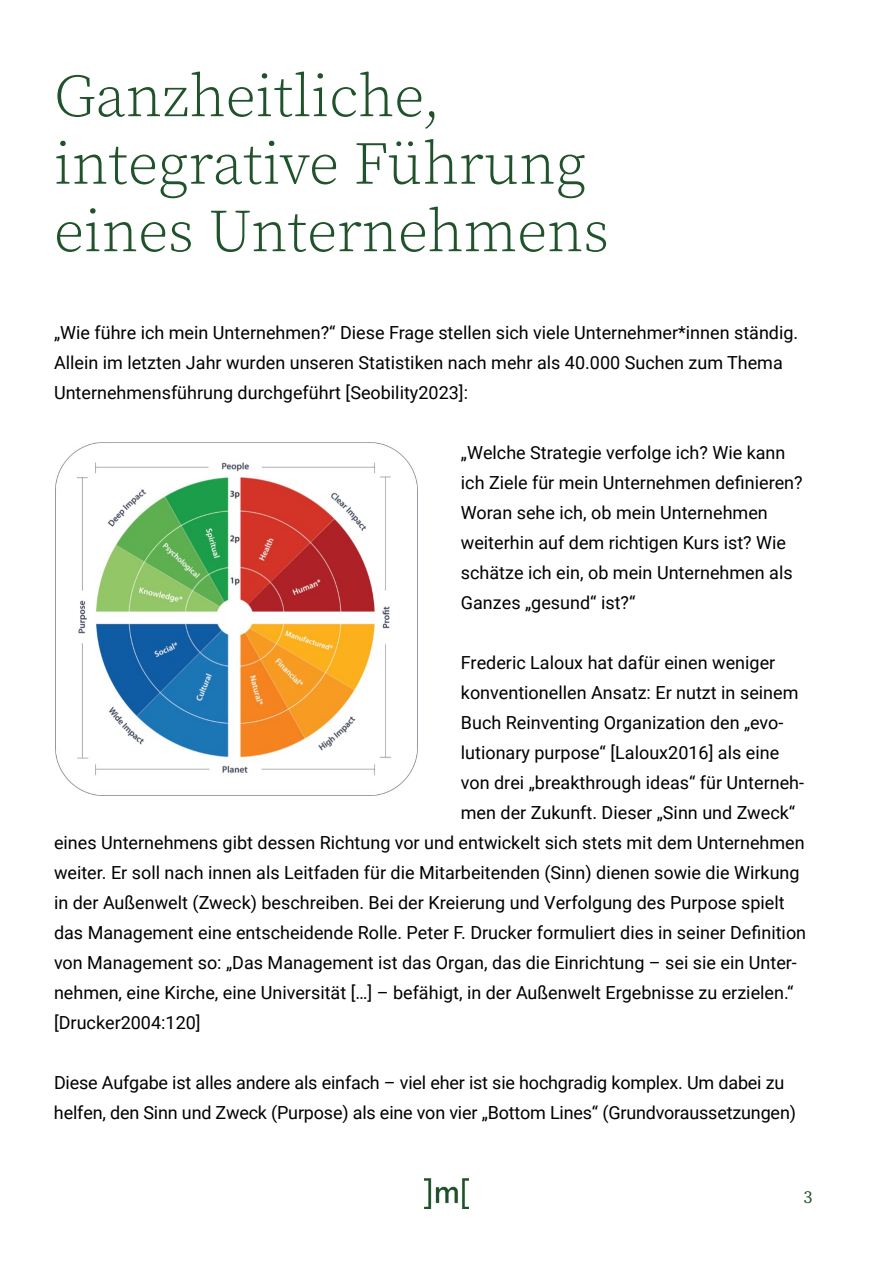
<style>
.page{position:relative;width:893px;height:1263px;background:#fff}
.page>*{position:absolute;margin:0;border:0;box-sizing:border-box;transform-origin:0 0}
.t1{font:300 60px/67.5px "Source Serif Pro";color:#20522b}
.t2{font:18px/30px "Roboto";color:#000}
.t3{font:18px "Source Serif Pro";color:#20522b}
</style>
<div class="page">
<img style="left:424px;top:1178px;width:45px;height:31px">
<img style="left:55px;top:443px;width:362px;height:352px">
<h1 class="t1" style="left:54px;top:63px;width:556px">Ganzheitliche, integrative Führung eines Unternehmens</h1>
<p class="t2" style="left:54px;top:317px;width:746px">„Wie führe ich mein Unternehmen?“ Diese Frage stellen sich viele Unternehmer*innen ständig.<br>Allein im letzten Jahr wurden unseren Statistiken nach mehr als 40.000 Suchen zum Thema<br>Unternehmensführung durchgeführt [Seobility2023]:</p>
<p class="t2" style="left:461px;top:437px;width:343px">„Welche Strategie verfolge ich? Wie kann ich Ziele für mein Unternehmen definieren?<br>Woran sehe ich, ob mein Unternehmen weiterhin auf dem richtigen Kurs ist? Wie schätze ich ein, ob mein Unternehmen als Ganzes „gesund“ ist?“</p>
<p class="t2" style="left:461px;top:647px;width:316px">Frederic Laloux hat dafür einen weniger</p>
<p class="t2" style="left:461px;top:677px;width:339px">konventionellen Ansatz: Er nutzt in seinem</p>
<p class="t2" style="left:461px;top:707px;width:324px">Buch Reinventing Organization den „evo-</p>
<p class="t2" style="left:461px;top:737px;width:320px">lutionary purpose“ [Laloux2016] als eine</p>
<p class="t2" style="left:461px;top:767px;width:345px">von drei „breakthrough ideas“ für Unterneh-</p>
<p class="t2" style="left:461px;top:797px;width:336px">men der Zukunft. Dieser „Sinn und Zweck“</p>
<p class="t2" style="left:54px;top:827px;width:752px">eines Unternehmens gibt dessen Richtung vor und entwickelt sich stets mit dem Unternehmen</p>
<p class="t2" style="left:54px;top:857px;width:747px">weiter. Er soll nach innen als Leitfaden für die Mitarbeitenden (Sinn) dienen sowie die Wirkung</p>
<p class="t2" style="left:54px;top:887px;width:732px">in der Außenwelt (Zweck) beschreiben. Bei der Kreierung und Verfolgung des Purpose spielt</p>
<p class="t2" style="left:54px;top:917px;width:754px">das Management eine entscheidende Rolle. Peter F. Drucker formuliert dies in seiner Definition</p>
<p class="t2" style="left:54px;top:947px;width:744px">von Management so: „Das Management ist das Organ, das die Einrichtung – sei sie ein Unter-</p>
<p class="t2" style="left:54px;top:977px;width:741px">nehmen, eine Kirche, eine Universität […] – befähigt, in der Außenwelt Ergebnisse zu erzielen.“</p>
<p class="t2" style="left:54px;top:1007px;width:148px">[Drucker2004:120]</p>
<p class="t2" style="left:54px;top:1067px;width:743px">Diese Aufgabe ist alles andere als einfach – viel eher ist sie hochgradig komplex. Um dabei zu helfen, den Sinn und Zweck (Purpose) als eine von vier „Bottom Lines“ (Grundvoraussetzungen)</p>
<p class="t3" style="left:803px;top:1185px;width:10px">3</p>
</div>
